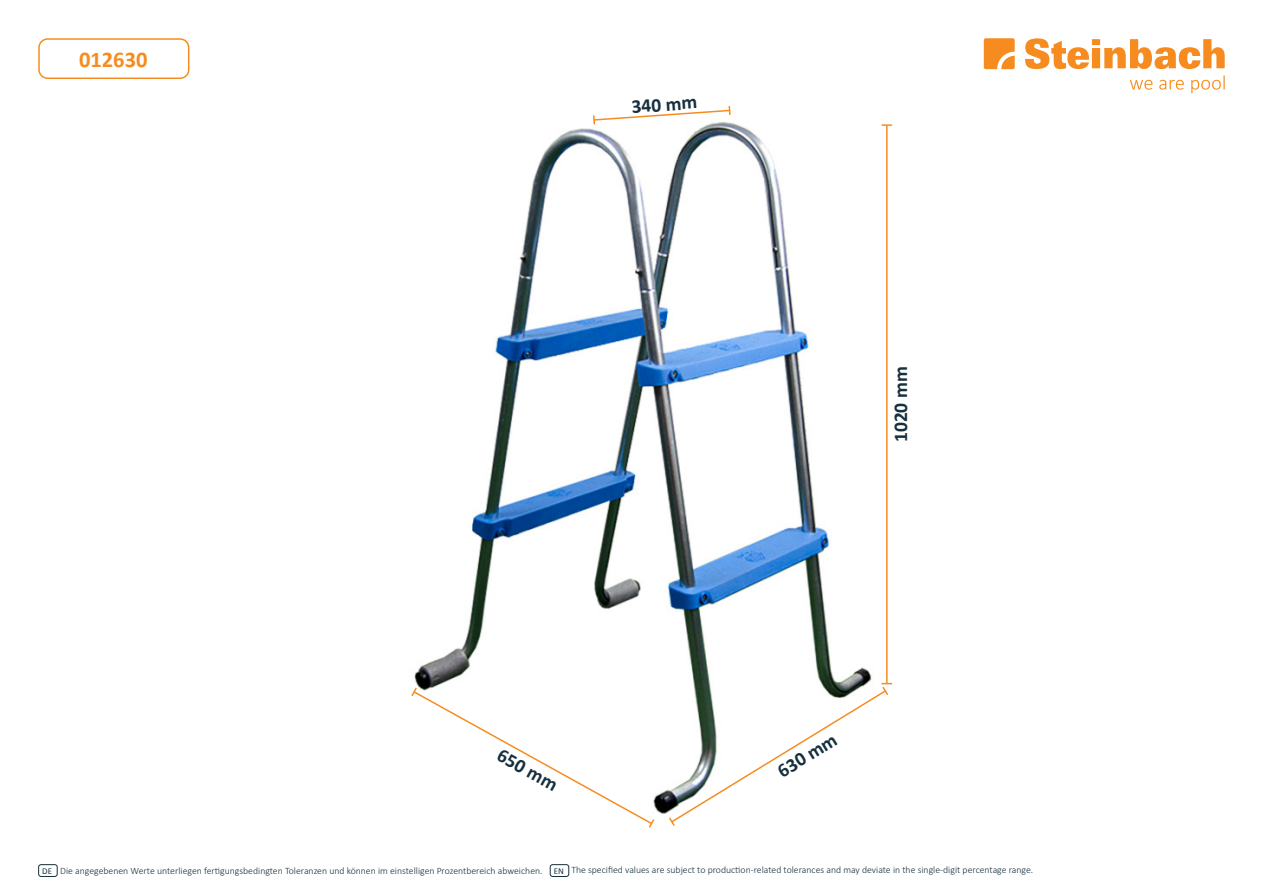
<style>
.page{position:relative;width:1263px;height:893px;background:#fff}
.page>*{position:absolute;margin:0;border:0;box-sizing:border-box;transform-origin:0 0}
.t1{font:700 22.5px "Calibri";color:#f68c1f}
.Abmessungen{font:700 19.5px "Calibri";color:#16303d}
.t2{font:300 9.75px "Calibri";color:#16303d}
.s1{font-weight:400;font-size:8.85px}
</style>
<div class="page">
<svg style="left:984px;top:38px;width:31px;height:31px"></svg>
<svg style="left:1025px;top:38px;width:200px;height:31px"></svg>
<svg style="left:1130px;top:80px;width:22px;height:10px"></svg>
<svg style="left:1159px;top:80px;width:25px;height:10px"></svg>
<svg style="left:1191px;top:75px;width:34px;height:18px"></svg>
<div style="left:38px;top:864px;width:20px;height:13px;border:1px solid #16303d;border-radius:3px"></div>
<div style="left:550px;top:864px;width:19px;height:13px;border:1px solid #16303d;border-radius:3px"></div>
<div style="left:38px;top:38px;width:151px;height:41px;border:2px solid #f68c1f;border-radius:9px"></div>
<img style="left:414px;top:123px;width:479px;height:690px">
<svg style="left:411px;top:686px;width:245px;height:142px"></svg>
<svg style="left:592px;top:106px;width:140px;height:20px"></svg>
<hr style="left:886px;top:126px;width:1px;height:557px;background:#f68c1f">
<svg style="left:881px;top:124px;width:11px;height:2px"></svg>
<svg style="left:667px;top:683px;width:225px;height:143px"></svg>
<p class="t1" style="left:79px;top:44px;width:70px">012630</p>
<p class="Abmessungen" style="left:631px;top:93px;width:67px;rotate:-4deg">340 mm</p>
<p class="Abmessungen" style="left:887px;top:442px;width:77px;rotate:-90deg">1020 mm</p>
<p class="Abmessungen" style="left:505px;top:742px;width:67px;rotate:29deg">650 mm</p>
<p class="Abmessungen" style="left:772px;top:761px;width:67px;rotate:-32deg">630 mm</p>
<p class="t2" style="left:42px;top:865px;width:992px"><span class="s1">DE</span> Die angegebenen Werte unterliegen fertigungsbedingten Toleranzen und können im einstelligen Prozentbereich abweichen. <span class="s1">EN</span> The specified values are subject to production-related tolerances and may deviate in the single-digit percentage range.</p>
</div>
